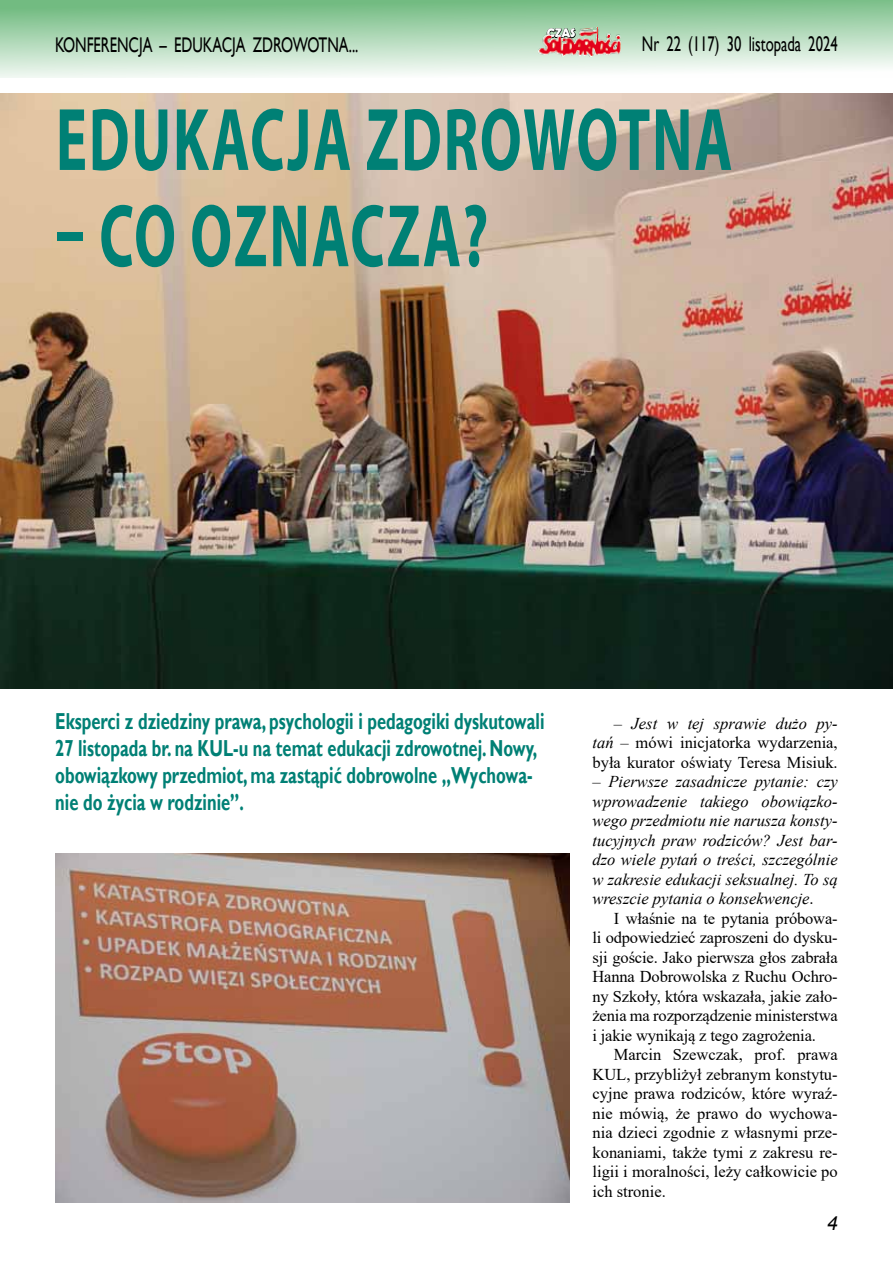
<style>
.page{position:relative;width:893px;height:1263px;background:#fff}
.page>*{position:absolute;margin:0;border:0;box-sizing:border-box;transform-origin:0 0}
.t1{font:700 89.7px "Myriad Pro";letter-spacing:.03em;color:#008075;scale:.65 1}
.t2{font:700 23.1px/27px "Gill Sans";color:#008075;scale:.71 1}
.t3{font:21.15px "Gill Sans";color:#000;scale:.69 1}
.t4{font:italic 19.5px "Arial";color:#000}
.t5{font:16.5px/19.5px "Times New Roman";color:#000;text-align:justify}
.t6{font:italic 16.5px/19.5px "Times New Roman";color:#000;text-align:justify}
.t7{font:700 12.6px "Berlin Sans FB Demi";color:#fff}
.s1{font-style:italic}
.s2{font-style:normal}
</style>
<div class="page">
<div style="left:0;top:0;width:893px;height:78px;background:linear-gradient(to bottom,#70ba7f,#fafcfb)"></div>
<svg style="left:547px;top:26px;width:28px;height:2px"></svg>
<img style="left:537px;top:29px;width:85px;height:27px">
<img style="left:578px;top:27px;width:22px;height:1px">
<img style="left:539px;top:28px;width:81px;height:27px">
<img style="left:0;top:94px;width:893px;height:595px">
<img style="left:55px;top:853px;width:514px;height:349px">
<p class="t7" style="left:547px;top:26px;width:30px">CZAS</p>
<p class="t3" style="left:55px;top:33px;width:441px">KONFERENCJA – EDUKACJA ZDROWOTNA...</p>
<p class="t3" style="left:642px;top:32px;width:285px">NR 22 (117) 30 LISTOPADA 2024</p>
<h1 class="t1" style="left:56px;top:81px;width:1043px">EDUKACJA ZDROWOTNA</h1>
<h1 class="t1" style="left:56px;top:177px;width:667px">– CO OZNACZA?</h1>
<h2 class="t2" style="left:55px;top:709px;width:690px">Eksperci z dziedziny prawa, psychologii i pedagogiki dyskutowali 27 listopada br. na KUL-u na temat edukacji zdrowotnej. Nowy, obowiązkowy przedmiot, ma zastąpić dobrowolne „Wychowa&shy;nie do życia w rodzinie”.</h2>
<p class="t5" style="left:592px;top:713px;width:247px;text-indent:21px">– <span class="s1">Jest w tej sprawie dużo py&shy;tań</span> – mówi inicjatorka wydarzenia, była kurator oświaty Teresa Misiuk.</p>
<p class="t6" style="left:592px;top:771px;width:247px"><span class="s2">–</span> Pierwsze zasadnicze pytanie: czy wprowadzenie takiego obowiązko&shy;wego przedmiotu nie narusza konsty&shy;tucyjnych praw rodziców? Jest bar&shy;dzo wiele pytań o treści, szczególnie w zakresie edukacji seksualnej. To są wreszcie pytania o konsekwencje<span class="s2">.</span></p>
<p class="t5" style="left:592px;top:908px;width:247px;text-indent:21px">I właśnie na te pytania próbowa&shy;li odpowiedzieć zaproszeni do dysku&shy;sji goście. Jako pierwsza głos zabrała Hanna Dobrowolska z Ruchu Ochro&shy;ny Szkoły, która wskazała, jakie zało&shy;żenia ma rozporządzenie ministerstwa i jakie wynikają z tego zagrożenia.</p>
<p class="t5" style="left:592px;top:1044px;width:247px;text-indent:21px">Marcin Szewczak, prof. prawa KUL, przybliżył zebranym konstytu&shy;cyjne prawa rodziców, które wyraź&shy;nie mówią, że prawo do wychowa&shy;nia dzieci zgodnie z własnymi prze&shy;konaniami, także tymi z zakresu re&shy;ligii i moralności, leży całkowicie po ich stronie.</p>
<p class="t4" style="left:827px;top:1211px;width:12px">4</p>
</div>
